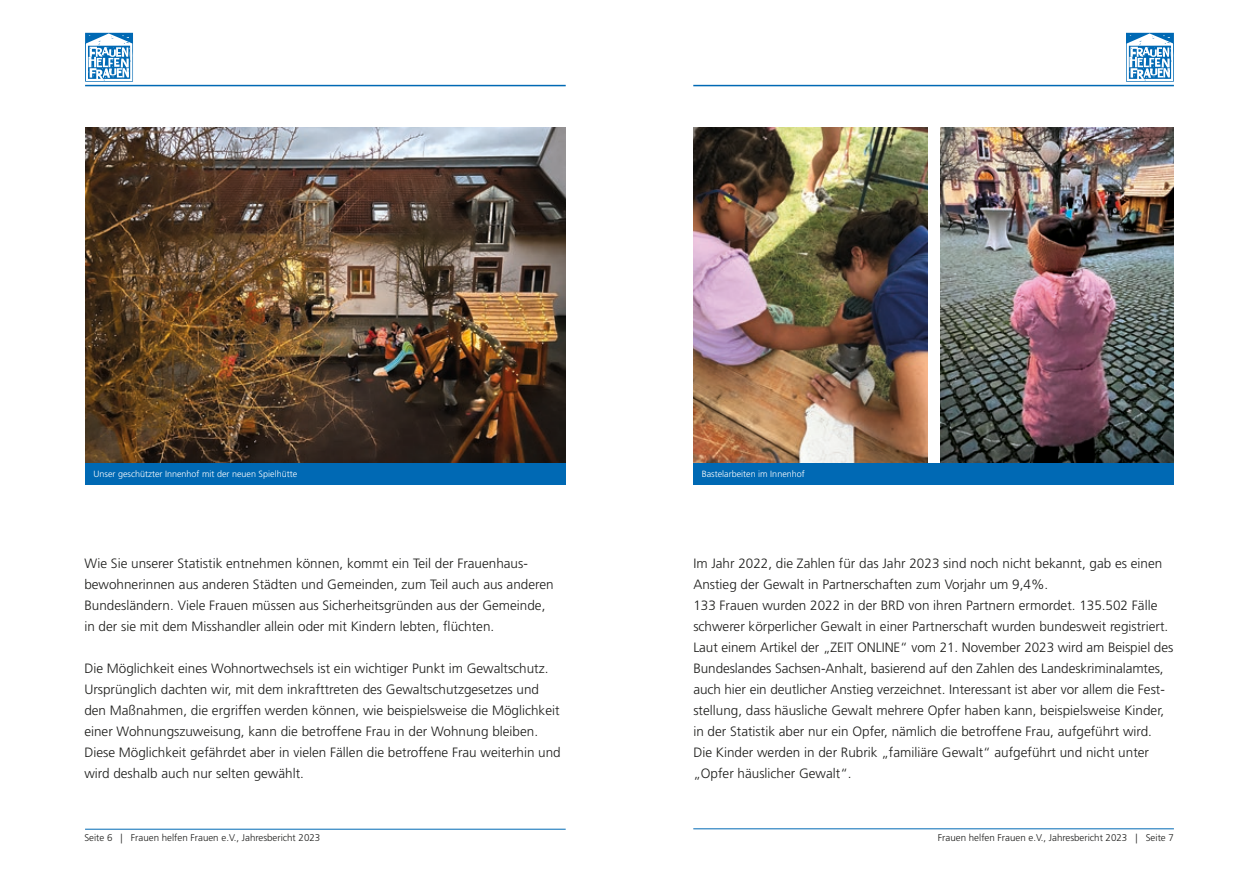
<style>
.page{position:relative;width:1259px;height:893px;background:#fff}
.page>*{position:absolute;margin:0;border:0;box-sizing:border-box;transform-origin:0 0}
.t1{font:300 13.5px/21px "Frutiger LT Std";color:#1d1d1b}
.t2{font:300 9.75px "Frutiger LT Std";color:#1d1d1b}
.t3{font:300 9px "Frutiger LT Std";color:#fff}
</style>
<div class="page">
<svg style="left:1126px;top:33px;width:48px;height:49px"></svg>
<svg style="left:85px;top:33px;width:48px;height:49px"></svg>
<hr style="left:693px;top:85px;width:481px;height:1px;background:#0069b4">
<hr style="left:85px;top:85px;width:481px;height:1px;background:#0069b4">
<hr style="left:85px;top:829px;width:481px;height:1px;background:#0069b4">
<hr style="left:693px;top:828px;width:481px;height:1px;background:#0069b4">
<img style="left:85px;top:127px;width:481px;height:336px">
<img style="left:693px;top:127px;width:234px;height:336px">
<img style="left:940px;top:127px;width:234px;height:336px">
<div style="left:85px;top:463px;width:481px;height:21px;background:#0069b4"></div>
<div style="left:693px;top:463px;width:481px;height:21px;background:#0069b4"></div>
<p class="t3" style="left:94px;top:469px;width:205px">Unser geschützter Innenhof mit der neuen Spielhütte</p>
<p class="t3" style="left:702px;top:469px;width:105px">Bastelarbeiten im Innenhof</p>
<p class="t1" style="left:84px;top:553px;width:471px">Wie Sie unserer Statistik entnehmen können, kommt ein Teil der Frauenhaus&shy;bewohnerinnen aus anderen Städten und Gemeinden, zum Teil auch aus anderen Bundesländern. Viele Frauen müssen aus Sicherheitsgründen aus der Gemeinde, in der sie mit dem Misshandler allein oder mit Kindern lebten, flüchten.</p>
<p class="t1" style="left:84px;top:658px;width:478px">Die Möglichkeit eines Wohnortwechsels ist ein wichtiger Punkt im Gewaltschutz.<br>Ursprünglich dachten wir, mit dem inkrafttreten des Gewaltschutzgesetzes und den Maßnahmen, die ergriffen werden können, wie beispielsweise die Möglichkeit einer Wohnungszuweisung, kann die betroffene Frau in der Wohnung bleiben.<br>Diese Möglichkeit gefährdet aber in vielen Fällen die betroffene Frau weiterhin und wird deshalb auch nur selten gewählt.</p>
<p class="t1" style="left:693px;top:553px;width:481px">Im Jahr 2022, die Zahlen für das Jahr 2023 sind noch nicht bekannt, gab es einen Anstieg der Gewalt in Partnerschaften zum Vorjahr um 9,4%.<br>133 Frauen wurden 2022 in der BRD von ihren Partnern ermordet. 135.502 Fälle schwerer körperlicher Gewalt in einer Partnerschaft wurden bundesweit registriert.<br>Laut einem Artikel der „ZEIT ONLINE“ vom 21. November 2023 wird am Beispiel des Bundeslandes Sachsen-Anhalt, basierend auf den Zahlen des Landeskriminalamtes, auch hier ein deutlicher Anstieg verzeichnet. Interessant ist aber vor allem die Fest&shy;stellung, dass häusliche Gewalt mehrere Opfer haben kann, beispielsweise Kinder, in der Statistik aber nur ein Opfer, nämlich die betroffene Frau, aufgeführt wird.<br>Die Kinder werden in der Rubrik „familiäre Gewalt“ aufgeführt und nicht unter „Opfer häuslicher Gewalt“.</p>
<p class="t2" style="left:84px;top:832px;width:237px">Seite 6 | Frauen helfen Frauen e.V., Jahresbericht 2023</p>
<p class="t2" style="left:938px;top:832px;width:237px">Frauen helfen Frauen e.V., Jahresbericht 2023 | Seite 7</p>
</div>
